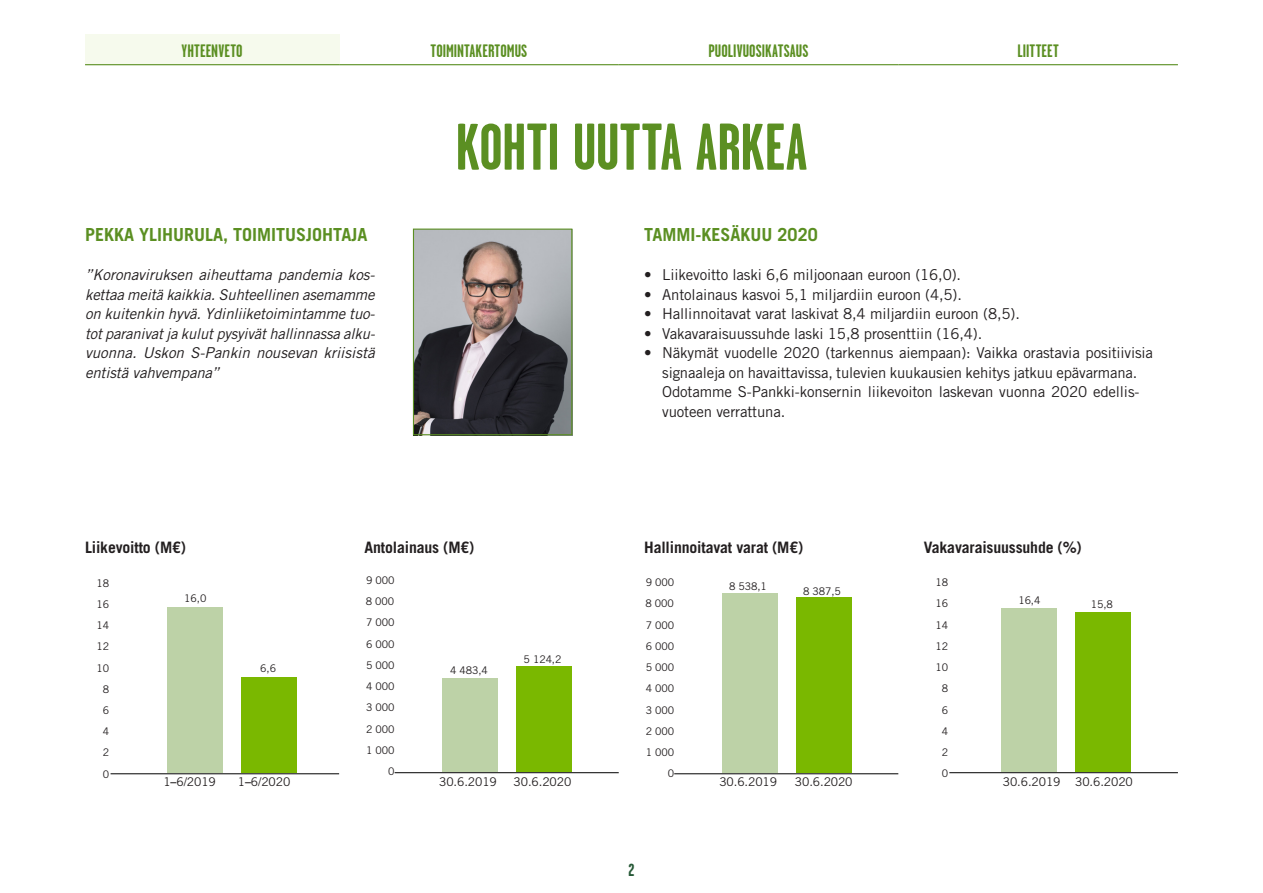
<style>
.page{position:relative;width:1263px;height:893px;background:#fff}
.page>*{position:absolute;margin:0;border:0;box-sizing:border-box;transform-origin:0 0}
.t1{font:700 66px "Garage Gothic S Pankki";letter-spacing:-.005em;color:#5b8f22}
.t2{font:700 18px "Garage Gothic S Pankki";letter-spacing:.005em;color:#5b8f22}
.t3{font:700 18px "Trade Gothic LT Std";color:#5b8f22}
.t4{font:700 17.7px "Garage Gothic S Pankki";color:#275937}
.t5{font:700 15.75px "Trade Gothic LT Std";letter-spacing:-.01em;color:#231f20}
.t6{font:15px/19.5px "Trade Gothic LT Std";letter-spacing:-.01em;color:#231f20}
.t7{font:italic 15px/19.5px "Trade Gothic LT Std";color:#231f20;text-align:justify}
.t8{font:12px "Trade Gothic LT Std";letter-spacing:-.01em;color:#231f20}
.t9{font:10.5px/21.1px "Trade Gothic LT Std";letter-spacing:-.01em;color:#231f20;text-align:justify}
.s1{font-weight:700}
</style>
<div class="page">
<div style="left:85px;top:34px;width:254px;height:31px;background:#f6faed"></div>
<hr style="left:85px;top:64px;width:254px;height:1px;background:#5b8f22">
<hr style="left:339px;top:64px;width:280px;height:1px;background:#5b8f22">
<hr style="left:619px;top:64px;width:279px;height:1px;background:#5b8f22">
<hr style="left:898px;top:64px;width:280px;height:1px;background:#5b8f22">
<div style="left:241px;top:677px;width:56px;height:95px;background:#7ab800"></div>
<div style="left:168px;top:607px;width:55px;height:165px;background:#bdd2a7"></div>
<hr style="left:111px;top:773px;width:228px;height:1px;background:#000">
<div style="left:442px;top:678px;width:56px;height:94px;background:#bdd2a7"></div>
<div style="left:516px;top:666px;width:56px;height:106px;background:#7ab800"></div>
<hr style="left:395px;top:772px;width:224px;height:1px;background:#000">
<div style="left:722px;top:593px;width:56px;height:180px;background:#bdd2a7"></div>
<div style="left:796px;top:597px;width:56px;height:176px;background:#7ab800"></div>
<hr style="left:674px;top:773px;width:224px;height:1px;background:#000">
<div style="left:1001px;top:608px;width:56px;height:164px;background:#bdd2a7"></div>
<div style="left:1075px;top:612px;width:56px;height:160px;background:#7ab800"></div>
<hr style="left:949px;top:772px;width:229px;height:1px;background:#000">
<img style="left:415px;top:231px;width:155px;height:202px">
<div style="left:413px;top:229px;width:159px;height:206px;border:1px solid #5b8f22"></div>
<p class="t2" style="left:182px;top:41px;width:63px">YHTEENVETO</p>
<p class="t2" style="left:430px;top:41px;width:98px">TOIMINTAKERTOMUS</p>
<p class="t2" style="left:708px;top:41px;width:102px">PUOLIVUOSIKATSAUS</p>
<p class="t2" style="left:1017px;top:41px;width:43px">LIITTEET</p>
<p class="t3" style="left:85px;top:224px;width:284px">PEKKA YLIHURULA, TOIMITUSJOHTAJA</p>
<p class="t7" style="left:85px;top:265px;width:291px">”Koronaviruksen aiheuttama pandemia kos&shy;kettaa meitä kaikkia. Suhteellinen asemamme on kuitenkin hyvä. Ydinliiketoimintamme tuo&shy;tot paranivat ja kulut pysyivät hallinnassa alku&shy;vuonna. Uskon S-Pankin nousevan kriisistä entistä vahvempana”</p>
<h1 class="t1" style="left:455px;top:112px;width:354px">KOHTI UUTTA ARKEA</h1>
<p class="t3" style="left:644px;top:224px;width:175px">TAMMI-KESÄKUU 2020</p>
<p class="t6" style="left:644px;top:265px;width:318px">• Liikevoitto laski 6,6 miljoonaan euroon (16,0).</p>
<p class="t6" style="left:644px;top:284px;width:319px">• Antolainaus kasvoi 5,1 miljardiin euroon (4,5).</p>
<p class="t6" style="left:644px;top:304px;width:377px">• Hallinnoitavat varat laskivat 8,4 miljardiin euroon (8,5).</p>
<p class="t6" style="left:644px;top:323px;width:340px">• Vakavaraisuussuhde laski 15,8 prosenttiin (16,4).</p>
<p class="t6" style="left:662px;top:343px;width:492px;text-indent:-18px">• Näkymät vuodelle 2020 (tarkennus aiempaan): Vaikka orastavia positiivisia signaaleja on havaittavissa, tulevien kuukausien kehitys jatkuu epävarmana.<br>Odotamme S-Pankki-konsernin liikevoiton laskevan vuonna 2020 edellis&shy;vuoteen verrattuna.</p>
<p class="t5" style="left:85px;top:538px;width:102px">Liikevoitto (M€)</p>
<p class="t9" style="left:97px;top:572px;width:14px">18<br>16<br>14</p>
<p class="t9" style="left:184px;top:587px;width:24px">16,0</p>
<p class="t5" style="left:365px;top:538px;width:111px">Antolainaus (M€)</p>
<p class="t9" style="left:366px;top:570px;width:30px">9 000<br>8 000<br>7 000</p>
<p class="t5" style="left:644px;top:538px;width:160px">Hallinnoitavat varat (M€)</p>
<p class="t9" style="left:729px;top:576px;width:39px">8 538,1</p>
<p class="t9" style="left:645px;top:572px;width:30px">9 000<br>8 000<br>7 000</p>
<p class="t9" style="left:803px;top:580px;width:39px">8 387,5</p>
<p class="t5" style="left:924px;top:538px;width:159px">Vakavaraisuussuhde (%)</p>
<p class="t9" style="left:935px;top:572px;width:14px">18<br>16<br>14</p>
<p class="t9" style="left:1018px;top:589px;width:24px">16,4</p>
<p class="t9" style="left:1091px;top:594px;width:24px">15,8</p>
<p class="t9" style="left:97px;top:636px;width:14px">12</p>
<p class="t9" style="left:366px;top:633px;width:30px">6 000</p>
<p class="t9" style="left:646px;top:635px;width:30px">6 000</p>
<p class="t9" style="left:935px;top:635px;width:14px">12</p>
<p class="t9" style="left:97px;top:657px;width:14px">10</p>
<p class="t9" style="left:260px;top:658px;width:17px">6,6</p>
<p class="t9" style="left:366px;top:654px;width:30px">5 000</p>
<p class="t9" style="left:450px;top:660px;width:39px">4 483,4</p>
<p class="t9" style="left:524px;top:648px;width:39px">5 124,2</p>
<p class="t9" style="left:646px;top:657px;width:30px">5 000</p>
<p class="t9" style="left:935px;top:657px;width:14px">10</p>
<p class="t9" style="left:103px;top:678px;width:8px">8</p>
<p class="t9" style="left:366px;top:676px;width:30px">4 000</p>
<p class="t9" style="left:646px;top:678px;width:30px">4 000</p>
<p class="t9" style="left:942px;top:678px;width:8px">8</p>
<p class="t9" style="left:103px;top:699px;width:8px">6</p>
<p class="t9" style="left:366px;top:697px;width:30px">3 000</p>
<p class="t9" style="left:646px;top:699px;width:30px">3 000</p>
<p class="t9" style="left:942px;top:699px;width:8px">6</p>
<p class="t9" style="left:103px;top:721px;width:8px">4</p>
<p class="t9" style="left:366px;top:718px;width:30px">2 000</p>
<p class="t9" style="left:646px;top:720px;width:30px">2 000</p>
<p class="t9" style="left:942px;top:720px;width:8px">4</p>
<p class="t9" style="left:103px;top:742px;width:8px">2</p>
<p class="t9" style="left:366px;top:739px;width:30px">1 000</p>
<p class="t9" style="left:646px;top:741px;width:30px">1 000</p>
<p class="t9" style="left:942px;top:741px;width:8px">2</p>
<p class="t9" style="left:103px;top:763px;width:8px">0</p>
<p class="t9" style="left:388px;top:760px;width:8px">0</p>
<p class="t9" style="left:942px;top:763px;width:8px">0</p>
<p class="t9" style="left:668px;top:763px;width:8px">0</p>
<p class="t8" style="left:163px;top:775px;width:54px">1<span class="s1">–</span>6/2019</p>
<p class="t8" style="left:238px;top:775px;width:54px">1<span class="s1">–</span>6/2020</p>
<p class="t8" style="left:439px;top:775px;width:59px">30.6.2019</p>
<p class="t8" style="left:514px;top:775px;width:59px">30.6.2020</p>
<p class="t8" style="left:719px;top:775px;width:59px">30.6.2019</p>
<p class="t8" style="left:795px;top:775px;width:59px">30.6.2020</p>
<p class="t8" style="left:1003px;top:775px;width:132px">30.6.2019 30.6.2020</p>
<p class="t4" style="left:628px;top:860px;width:7px">2</p>
</div>
